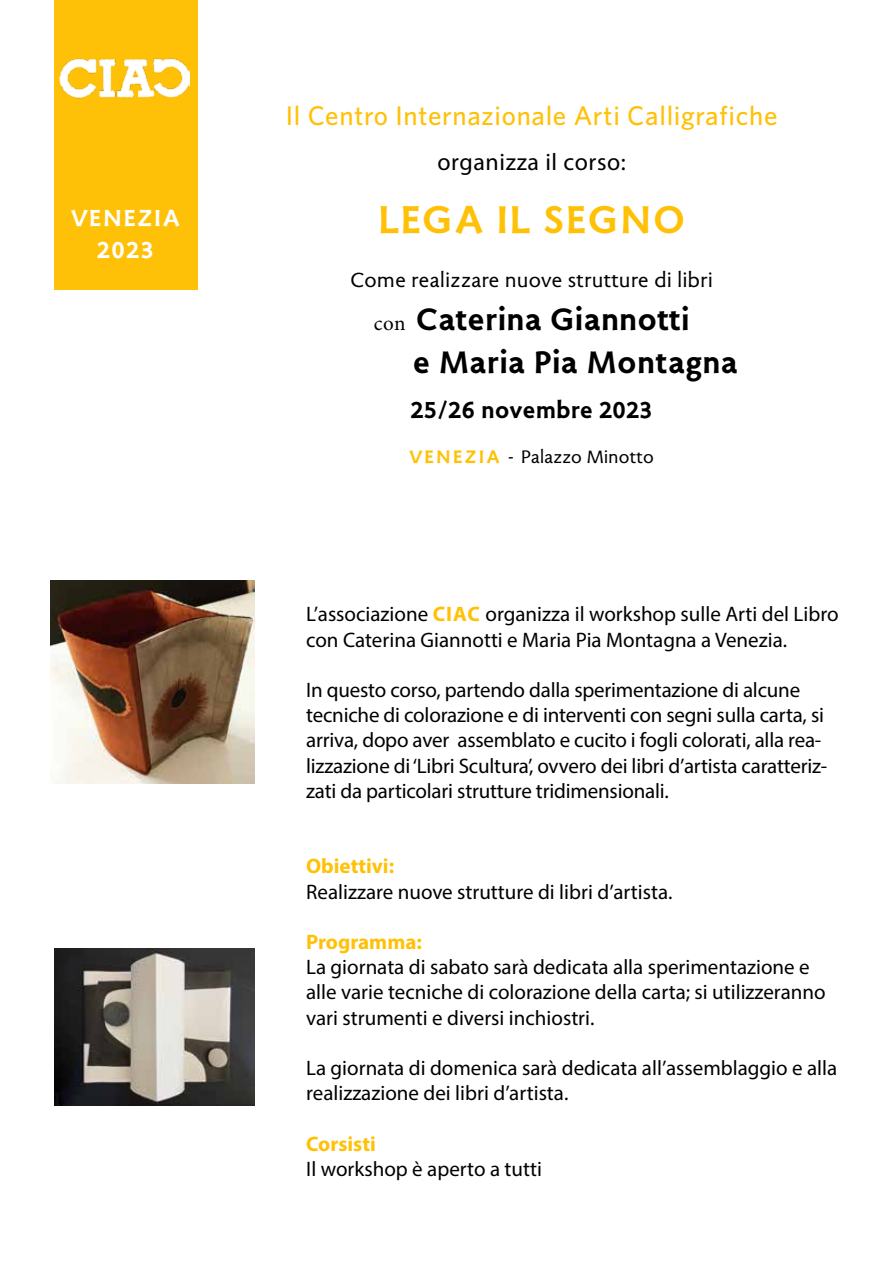
<style>
.page{position:relative;width:893px;height:1263px;background:#fff}
.page>*{position:absolute;margin:0;border:0;box-sizing:border-box;transform-origin:0 0}
.t1{font:700 45px "Magma II Pro";letter-spacing:.05em;color:#ffc107}
.t2{font:700 36px/43.2px "Magma II Pro";letter-spacing:.025em;color:#000}
.t3{font:500 27px "Whitney";letter-spacing:.025em;color:#ffc107}
.t4{font:700 27px "Magma II Pro";letter-spacing:.025em;color:#000}
.t5{font:700 27px/32.4px "Magma II Pro";letter-spacing:.075em;color:#fff;text-align:center}
.t6{font:24px "Magma II Pro";letter-spacing:.025em;color:#000}
.t7{font:24px "Myriad Pro";letter-spacing:.025em;color:#000}
.t8{font:21px/25.2px "Myriad Pro";color:#000}
.t9{font:700 21px "Myriad Pro";color:#ffc107}
.t10{font:21px "Magma II Pro";letter-spacing:.02em;color:#000}
.s1{font-family:"Minion Pro";font-weight:400;font-size:21px}
.s2{font-weight:700;color:#ffc107}
</style>
<div class="page">
<div style="left:54px;top:0;width:143px;height:289px;background:#ffc107"></div>
<img style="left:59px;top:58px;width:130px;height:41px">
<img style="left:51px;top:581px;width:204px;height:202px">
<img style="left:54px;top:949px;width:201px;height:157px">
<p class="t5" style="left:71px;top:202px;width:110px">VENEZIA<br>2023</p>
<p class="t3" style="left:286px;top:99px;width:493px">Il Centro Internazionale Arti Calligrafiche</p>
<p class="t7" style="left:437px;top:147px;width:190px">organizza il corso:</p>
<h1 class="t1" style="left:378px;top:191px;width:308px">LEGA IL SEGNO</h1>
<p class="t6" style="left:350px;top:266px;width:364px">Come realizzare nuove strutture di libri</p>
<h2 class="t2" style="left:413px;top:297px;width:326px;text-indent:-39px"><span class="s1">con</span> Caterina Giannotti<br>e Maria Pia Montagna</h2>
<p class="t4" style="left:411px;top:393px;width:243px">25/26 novembre 2023</p>
<p class="t10" style="left:409px;top:445px;width:246px"><span class="s2">VENEZIA</span> - Palazzo Minotto</p>
<p class="t8" style="left:306px;top:601px;width:534px">L’associazione <span class="s2">CIAC</span> organizza il workshop sulle Arti del Libro con Caterina Giannotti e Maria Pia Montagna a Venezia.</p>
<p class="t8" style="left:306px;top:677px;width:523px">In questo corso, partendo dalla sperimentazione di alcune tecniche di colorazione e di interventi con segni sulla carta, si arriva, dopo aver assemblato e cucito i fogli colorati, alla rea&shy;lizzazione di ‘Libri Scultura’, ovvero dei libri d’artista caratteriz&shy;zati da particolari strutture tridimensionali.</p>
<p class="t9" style="left:306px;top:853px;width:90px">Obiettivi:</p>
<p class="t8" style="left:306px;top:879px;width:368px">Realizzare nuove strutture di libri d’artista.</p>
<p class="t9" style="left:306px;top:928px;width:117px">Programma:</p>
<p class="t8" style="left:306px;top:954px;width:521px">La giornata di sabato sarà dedicata alla sperimentazione e alle varie tecniche di colorazione della carta; si utilizzeranno vari strumenti e diversi inchiostri.</p>
<p class="t8" style="left:306px;top:1055px;width:533px">La giornata di domenica sarà dedicata all’assemblaggio e alla realizzazione dei libri d’artista.</p>
<p class="t9" style="left:306px;top:1130px;width:71px">Corsisti</p>
<p class="t8" style="left:306px;top:1156px;width:237px">Il workshop è aperto a tutti</p>
</div>
